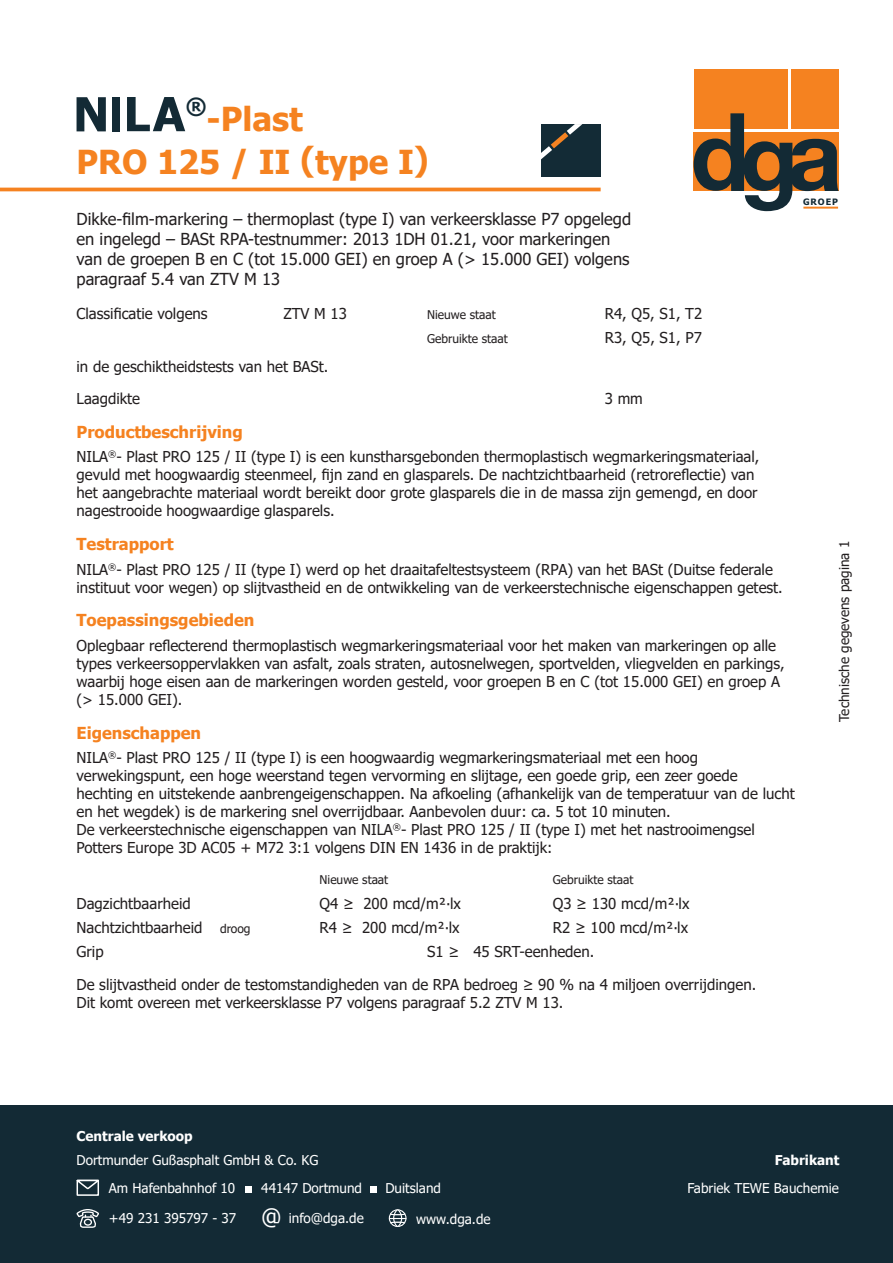
<style>
.page{position:relative;width:893px;height:1263px;background:#fff}
.page>*{position:absolute;margin:0;border:0;box-sizing:border-box;transform-origin:0 0}
.t1{font:700 33px "Tahoma";color:#f58220}
.t2{font:700 22.35px "Tahoma";color:#132a35}
.t3{font:16.5px/19.8px "Tahoma";color:#231f20}
.t4{font:700 16.5px "Tahoma";color:#f58220}
.t5{font:15px/18px "Tahoma";color:#231f20}
.t6{font:13.5px/28.2px "Tahoma";color:#fff}
.t7{font:13.5px "Tahoma";color:#231f20}
.t8{font:700 13.5px "Tahoma";color:#fff}
.t9{font:12px/24.3px "Tahoma";color:#231f20}
.t10{font:700 8.85px "Tahoma";letter-spacing:.1em;color:#132a35}
.s1{font-size:22.5px}
</style>
<div class="page">
<div style="left:694px;top:69px;width:93px;height:59px;background:#f58220"></div>
<div style="left:791px;top:69px;width:48px;height:59px;background:#f58220"></div>
<svg style="left:694px;top:113px;width:145px;height:98px"></svg>
<hr style="left:0;top:188px;width:601px;height:3px;background:#f58220">
<div style="left:541px;top:124px;width:60px;height:53px;background:#132b36"></div>
<svg style="left:541px;top:124px;width:41px;height:35px"></svg>
<div style="left:113px;top:97px;width:7px;height:34px;background:#132a35"></div>
<svg style="left:77px;top:97px;width:29px;height:34px"></svg>
<svg style="left:127px;top:97px;width:58px;height:34px"></svg>
<div style="left:0;top:1106px;width:893px;height:157px;background:#132a35"></div>
<svg style="left:77px;top:1180px;width:22px;height:16px"></svg>
<div style="left:245px;top:1186px;width:6px;height:7px;background:#fff"></div>
<svg style="left:77px;top:1209px;width:22px;height:19px"></svg>
<div style="left:371px;top:1186px;width:6px;height:7px;background:#fff"></div>
<div style="left:389px;top:1209px;width:17px;height:18px;border:1px solid #fff;border-radius:50%"></div>
<div style="left:393px;top:1209px;width:9px;height:18px;border:1px solid #fff;border-radius:50%"></div>
<svg style="left:389px;top:1212px;width:17px;height:12px"></svg>
<h2 class="t2" style="left:186px;top:91px;width:22px">®</h2>
<h1 class="t1" style="left:207px;top:96px;width:98px">-Plast</h1>
<h1 class="t1" style="left:77px;top:139px;width:354px">PRO 125 / II (type I)</h1>
<p class="t3" style="left:77px;top:210px;width:556px">Dikke-film-markering – thermoplast (type I) van verkeersklasse P7 opgelegd en ingelegd – BASt RPA-testnummer: 2013 1DH 01.21, voor markeringen van de groepen B en C (tot 15.000 GEI) en groep A (&gt; 15.000 GEI) volgens paragraaf 5.4 van ZTV M 13</p>
<p class="t5" style="left:77px;top:305px;width:133px">Classificatie volgens</p>
<p class="t5" style="left:283px;top:305px;width:65px">ZTV M 13</p>
<p class="t5" style="left:605px;top:302px;width:99px;line-height:24.3px">R4, Q5, S1, T2<br>R3, Q5, S1, P7</p>
<p class="t9" style="left:427px;top:303px;width:82px">Nieuwe staat<br>Gebruikte staat</p>
<p class="t5" style="left:77px;top:358px;width:253px">in de geschiktheidstests van het BASt.</p>
<p class="t5" style="left:77px;top:391px;width:65px">Laagdikte</p>
<p class="t5" style="left:605px;top:391px;width:40px">3 mm</p>
<p class="t4" style="left:77px;top:421px;width:168px">Productbeschrijving</p>
<p class="t5" style="left:77px;top:449px;width:684px">NILA<sup>®</sup>- Plast PRO 125 / II (type I) is een kunstharsgebonden thermoplastisch wegmarkeringsmateriaal, gevuld met hoogwaardig steenmeel, fijn zand en glasparels. De nachtzichtbaarheid (retroreflectie) van het aangebrachte materiaal wordt bereikt door grote glasparels die in de massa zijn gemengd, en door nagestrooide hoogwaardige glasparels.</p>
<p class="t4" style="left:77px;top:533px;width:99px">Testrapport</p>
<p class="t5" style="left:77px;top:561px;width:708px">NILA<sup>®</sup>- Plast PRO 125 / II (type I) werd op het draaitafeltestsysteem (RPA) van het BASt (Duitse federale instituut voor wegen) op slijtvastheid en de ontwikkeling van de verkeerstechnische eigenschappen getest.</p>
<p class="t4" style="left:77px;top:609px;width:179px">Toepassingsgebieden</p>
<p class="t5" style="left:77px;top:637px;width:710px">Oplegbaar reflecterend thermoplastisch wegmarkeringsmateriaal voor het maken van markeringen op alle types verkeersoppervlakken van asfalt, zoals straten, autosnelwegen, sportvelden, vliegvelden en parkings, waarbij hoge eisen aan de markeringen worden gesteld, voor groepen B en C (tot 15.000 GEI) en groep A (&gt; 15.000 GEI).</p>
<p class="t4" style="left:77px;top:721px;width:126px">Eigenschappen</p>
<p class="t5" style="left:77px;top:749px;width:720px">NILA<sup>®</sup>- Plast PRO 125 / II (type I) is een hoogwaardig wegmarkeringsmateriaal met een hoog verwekingspunt, een hoge weerstand tegen vervorming en slijtage, een goede grip, een zeer goede hechting en uitstekende aanbrengeigenschappen. Na afkoeling (afhankelijk van de temperatuur van de lucht en het wegdek) is de markering snel overrijdbaar. Aanbevolen duur: ca. 5 tot 10 minuten.<br>De verkeerstechnische eigenschappen van NILA<sup>®</sup>- Plast PRO 125 / II (type I) met het nastrooimengsel Potters Europe 3D AC05 + M72 3:1 volgens DIN EN 1436 in de praktijk:</p>
<p class="t9" style="left:320px;top:868px;width:70px">Nieuwe staat</p>
<p class="t9" style="left:553px;top:868px;width:82px">Gebruikte staat</p>
<p class="t9" style="left:220px;top:917px;width:32px">droog</p>
<p class="t5" style="left:77px;top:895px;width:116px">Dagzichtbaarheid</p>
<p class="t5" style="left:320px;top:895px;width:143px">Q4 ≥ 200 mcd/m²∙lx</p>
<p class="t5" style="left:77px;top:919px;width:128px">Nachtzichtbaarheid</p>
<p class="t5" style="left:320px;top:919px;width:142px">R4 ≥ 200 mcd/m²∙lx</p>
<p class="t5" style="left:77px;top:943px;width:29px">Grip</p>
<p class="t5" style="left:427px;top:943px;width:169px">S1 ≥ 45 SRT-eenheden.</p>
<p class="t5" style="left:553px;top:892px;width:138px;line-height:24.3px">Q3 ≥ 130 mcd/m²∙lx<br>R2 ≥ 100 mcd/m²∙lx</p>
<p class="t5" style="left:77px;top:976px;width:681px">De slijtvastheid onder de testomstandigheden van de RPA bedroeg ≥ 90 % na 4 miljoen overrijdingen.<br>Dit komt overeen met verkeersklasse P7 volgens paragraaf 5.2 ZTV M 13.</p>
<p class="t10" style="left:803px;top:196px;width:36px">GROEP</p>
<p class="t7" style="left:835px;top:722px;width:183px;rotate:-90deg">Technische gegevens pagina 1</p>
<p class="t8" style="left:77px;top:1127px;width:118px">Centrale verkoop</p>
<p class="t6" style="left:109px;top:1146px;width:211px;text-indent:-32px">Dortmunder Gußasphalt GmbH &amp; Co. KG<br>Am Hafenbahnhof 10</p>
<p class="t6" style="left:261px;top:1175px;width:102px">44147 Dortmund</p>
<p class="t6" style="left:109px;top:1205px;width:256px">+49 231 395797 - 37 <span class="s1">@</span> info@dga.de</p>
<p class="t6" style="left:416px;top:1205px;width:76px">www.dga.de</p>
<p class="t6" style="left:385px;top:1175px;width:57px">Duitsland</p>
<p class="t8" style="left:775px;top:1150px;width:66px">Fabrikant</p>
<p class="t6" style="left:687px;top:1175px;width:153px">Fabriek TEWE Bauchemie</p>
</div>
